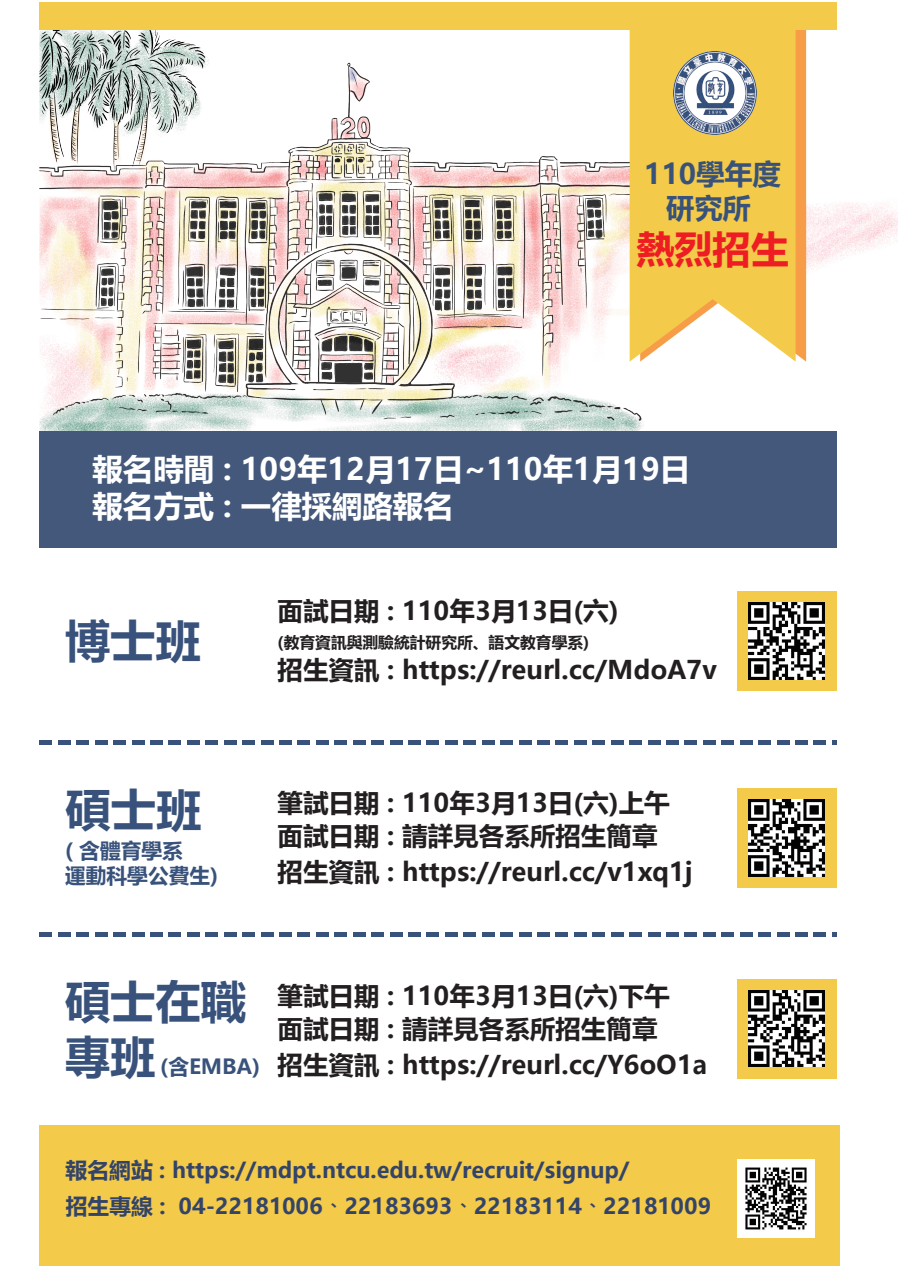
<style>
.page{position:relative;width:898px;height:1268px;background:#fff}
.page>*{position:absolute;margin:0;border:0;box-sizing:border-box;transform-origin:0 0}
.t1{font:700 45.15px "Microsoft Ya Hei";color:#38527b}
.t2{font:700 38.25px "Microsoft Ya Hei";color:#ee1d23}
.t3{font:700 30.38px/36.5px "Microsoft Ya Hei";color:#fff}
.t4{font:700 28.2px/33.8px "Microsoft Ya Hei";color:#38527b;text-align:center}
.t5{font:700 25.5px "Microsoft Ya Hei";color:#231f20}
.t6{font:700 21.83px "Microsoft Ya Hei";color:#344469}
.t7{font:700 20.7px/24.9px "Microsoft Ya Hei";color:#38527b}
.t8{font:700 15.75px "Microsoft Ya Hei";color:#231f20}
.s1{font-size:45.15px}
.s2{font-family:"Microsoft Jheng Hei"}
</style>
<div class="page">
<img style="left:39px;top:30px;width:858px;height:401px">
<svg style="left:795px;top:30px;width:10px;height:331px;background:#f7a049"></svg>
<svg style="left:629px;top:30px;width:166px;height:331px;background:#f4ce5a"></svg>
<img style="left:673px;top:51px;width:83px;height:83px">
<div style="left:39px;top:1125px;width:800px;height:140px;background:#f3ca49"></div>
<div style="left:39px;top:2px;width:797px;height:28px;background:#f3ca49"></div>
<div style="left:736px;top:591px;width:100px;height:99px;background:#f3ca49"></div>
<div style="left:40px;top:740px;width:12px;height:5px;background:#38527b"></div>
<div style="left:58px;top:740px;width:13px;height:5px;background:#38527b"></div>
<div style="left:77px;top:740px;width:12px;height:5px;background:#38527b"></div>
<div style="left:95px;top:740px;width:12px;height:5px;background:#38527b"></div>
<div style="left:113px;top:740px;width:13px;height:5px;background:#38527b"></div>
<div style="left:132px;top:740px;width:12px;height:5px;background:#38527b"></div>
<div style="left:150px;top:740px;width:13px;height:5px;background:#38527b"></div>
<div style="left:169px;top:740px;width:12px;height:5px;background:#38527b"></div>
<div style="left:187px;top:740px;width:12px;height:5px;background:#38527b"></div>
<div style="left:205px;top:740px;width:13px;height:5px;background:#38527b"></div>
<div style="left:224px;top:740px;width:12px;height:5px;background:#38527b"></div>
<div style="left:242px;top:740px;width:13px;height:5px;background:#38527b"></div>
<div style="left:261px;top:740px;width:12px;height:5px;background:#38527b"></div>
<div style="left:279px;top:740px;width:12px;height:5px;background:#38527b"></div>
<div style="left:298px;top:740px;width:12px;height:5px;background:#38527b"></div>
<div style="left:316px;top:740px;width:12px;height:5px;background:#38527b"></div>
<div style="left:334px;top:740px;width:13px;height:5px;background:#38527b"></div>
<div style="left:353px;top:740px;width:12px;height:5px;background:#38527b"></div>
<div style="left:371px;top:740px;width:12px;height:5px;background:#38527b"></div>
<div style="left:390px;top:740px;width:12px;height:5px;background:#38527b"></div>
<div style="left:408px;top:740px;width:12px;height:5px;background:#38527b"></div>
<div style="left:426px;top:740px;width:13px;height:5px;background:#38527b"></div>
<div style="left:445px;top:740px;width:12px;height:5px;background:#38527b"></div>
<div style="left:463px;top:740px;width:13px;height:5px;background:#38527b"></div>
<div style="left:482px;top:740px;width:12px;height:5px;background:#38527b"></div>
<div style="left:500px;top:740px;width:12px;height:5px;background:#38527b"></div>
<div style="left:518px;top:740px;width:13px;height:5px;background:#38527b"></div>
<div style="left:537px;top:740px;width:12px;height:5px;background:#38527b"></div>
<div style="left:555px;top:740px;width:13px;height:5px;background:#38527b"></div>
<div style="left:574px;top:740px;width:12px;height:5px;background:#38527b"></div>
<div style="left:592px;top:740px;width:12px;height:5px;background:#38527b"></div>
<div style="left:610px;top:740px;width:13px;height:5px;background:#38527b"></div>
<div style="left:629px;top:740px;width:12px;height:5px;background:#38527b"></div>
<div style="left:647px;top:740px;width:13px;height:5px;background:#38527b"></div>
<div style="left:666px;top:740px;width:12px;height:5px;background:#38527b"></div>
<div style="left:684px;top:740px;width:12px;height:5px;background:#38527b"></div>
<div style="left:702px;top:740px;width:13px;height:5px;background:#38527b"></div>
<div style="left:721px;top:740px;width:12px;height:5px;background:#38527b"></div>
<div style="left:739px;top:740px;width:13px;height:5px;background:#38527b"></div>
<div style="left:758px;top:740px;width:12px;height:5px;background:#38527b"></div>
<div style="left:776px;top:740px;width:12px;height:5px;background:#38527b"></div>
<div style="left:795px;top:740px;width:12px;height:5px;background:#38527b"></div>
<div style="left:813px;top:740px;width:12px;height:5px;background:#38527b"></div>
<svg style="left:832px;top:740px;width:4px;height:5px"></svg>
<hr style="left:40px;top:932px;width:12px;height:4px;background:#38527b">
<hr style="left:58px;top:932px;width:13px;height:4px;background:#38527b">
<hr style="left:77px;top:932px;width:12px;height:4px;background:#38527b">
<hr style="left:95px;top:932px;width:12px;height:4px;background:#38527b">
<hr style="left:113px;top:932px;width:13px;height:4px;background:#38527b">
<hr style="left:132px;top:932px;width:12px;height:4px;background:#38527b">
<hr style="left:150px;top:932px;width:13px;height:4px;background:#38527b">
<hr style="left:169px;top:932px;width:12px;height:4px;background:#38527b">
<hr style="left:187px;top:932px;width:12px;height:4px;background:#38527b">
<hr style="left:205px;top:932px;width:13px;height:4px;background:#38527b">
<hr style="left:224px;top:932px;width:12px;height:4px;background:#38527b">
<hr style="left:242px;top:932px;width:13px;height:4px;background:#38527b">
<hr style="left:261px;top:932px;width:12px;height:4px;background:#38527b">
<hr style="left:279px;top:932px;width:12px;height:4px;background:#38527b">
<hr style="left:298px;top:932px;width:12px;height:4px;background:#38527b">
<hr style="left:316px;top:932px;width:12px;height:4px;background:#38527b">
<hr style="left:334px;top:932px;width:13px;height:4px;background:#38527b">
<hr style="left:353px;top:932px;width:12px;height:4px;background:#38527b">
<hr style="left:371px;top:932px;width:12px;height:4px;background:#38527b">
<hr style="left:390px;top:932px;width:12px;height:4px;background:#38527b">
<hr style="left:408px;top:932px;width:12px;height:4px;background:#38527b">
<hr style="left:426px;top:932px;width:13px;height:4px;background:#38527b">
<hr style="left:445px;top:932px;width:12px;height:4px;background:#38527b">
<hr style="left:463px;top:932px;width:13px;height:4px;background:#38527b">
<hr style="left:482px;top:932px;width:12px;height:4px;background:#38527b">
<hr style="left:500px;top:932px;width:12px;height:4px;background:#38527b">
<hr style="left:518px;top:932px;width:13px;height:4px;background:#38527b">
<hr style="left:537px;top:932px;width:12px;height:4px;background:#38527b">
<hr style="left:555px;top:932px;width:13px;height:4px;background:#38527b">
<hr style="left:574px;top:932px;width:12px;height:4px;background:#38527b">
<hr style="left:592px;top:932px;width:12px;height:4px;background:#38527b">
<hr style="left:610px;top:932px;width:13px;height:4px;background:#38527b">
<hr style="left:629px;top:932px;width:12px;height:4px;background:#38527b">
<hr style="left:647px;top:932px;width:13px;height:4px;background:#38527b">
<hr style="left:666px;top:932px;width:12px;height:4px;background:#38527b">
<hr style="left:684px;top:932px;width:12px;height:4px;background:#38527b">
<hr style="left:702px;top:932px;width:13px;height:4px;background:#38527b">
<hr style="left:721px;top:932px;width:12px;height:4px;background:#38527b">
<hr style="left:739px;top:932px;width:13px;height:4px;background:#38527b">
<hr style="left:758px;top:932px;width:12px;height:4px;background:#38527b">
<hr style="left:776px;top:932px;width:12px;height:4px;background:#38527b">
<hr style="left:795px;top:932px;width:12px;height:4px;background:#38527b">
<hr style="left:813px;top:932px;width:12px;height:4px;background:#38527b">
<svg style="left:832px;top:932px;width:4px;height:4px"></svg>
<div style="left:39px;top:431px;width:797px;height:116px;background:#43587b"></div>
<div style="left:736px;top:788px;width:100px;height:99px;background:#f3ca49"></div>
<div style="left:736px;top:978px;width:100px;height:100px;background:#f3ca49"></div>
<img style="left:748px;top:602px;width:76px;height:77px">
<img style="left:748px;top:990px;width:76px;height:76px">
<img style="left:748px;top:799px;width:76px;height:77px">
<img style="left:737px;top:1159px;width:77px;height:78px">
<p class="t4" style="left:644px;top:155px;width:138px">110學年度研究所</p>
<h2 class="t2" style="left:635px;top:223px;width:155px">熱烈招生</h2>
<p class="t3" style="left:92px;top:450px;width:599px">報名時間 : 109年12月17日~110年1月19日報名方式 : 一律採網路報名</p>
<h1 class="t1" style="left:65px;top:609px;width:137px">博士班</h1>
<p class="t5" style="left:277px;top:593px;width:342px">面試日期 : 110年3月13日(六)</p>
<p class="t8" style="left:277px;top:631px;width:313px">(教育資訊與測驗統計研究所、語文教育學系)</p>
<p class="t5" style="left:277px;top:652px;width:440px">招生資訊 : https://reurl.cc/MdoA7v</p>
<h1 class="t1" style="left:66px;top:777px;width:137px">碩士班</h1>
<p class="t7" style="left:65px;top:837px;width:155px">( 含體育學系<br>運動科學公費生)</p>
<p class="t5" style="left:277px;top:785px;width:393px">筆試日期 : 110年3月13日(六)上午</p>
<p class="t5" style="left:277px;top:818px;width:381px">面試日期 : 請詳見各系所招生簡章</p>
<p class="t5" style="left:277px;top:854px;width:416px">招生資訊 : https://reurl.cc/v1xq1j</p>
<h1 class="t1" style="left:65px;top:970px;width:182px">碩士在職</h1>
<p class="t7" style="left:65px;top:1052px;width:196px"><span class="s1">專班</span> (含EMBA)</p>
<p class="t5" style="left:277px;top:977px;width:393px">筆試日期 : 110年3月13日(六)下午</p>
<p class="t5" style="left:277px;top:1010px;width:381px">面試日期 : 請詳見各系所招生簡章</p>
<p class="t5" style="left:277px;top:1046px;width:431px">招生資訊 : https://reurl.cc/Y6oO1a</p>
<p class="t6" style="left:66px;top:1154px;width:565px">報名網站 : https://mdpt.ntcu.edu.tw/recruit/signup/</p>
<p class="t6" style="left:66px;top:1190px;width:646px">招生專線 : 04-22181006<span class="s2">、</span>22183693<span class="s2">、</span>22183114<span class="s2">、</span>22181009</p>
</div>
